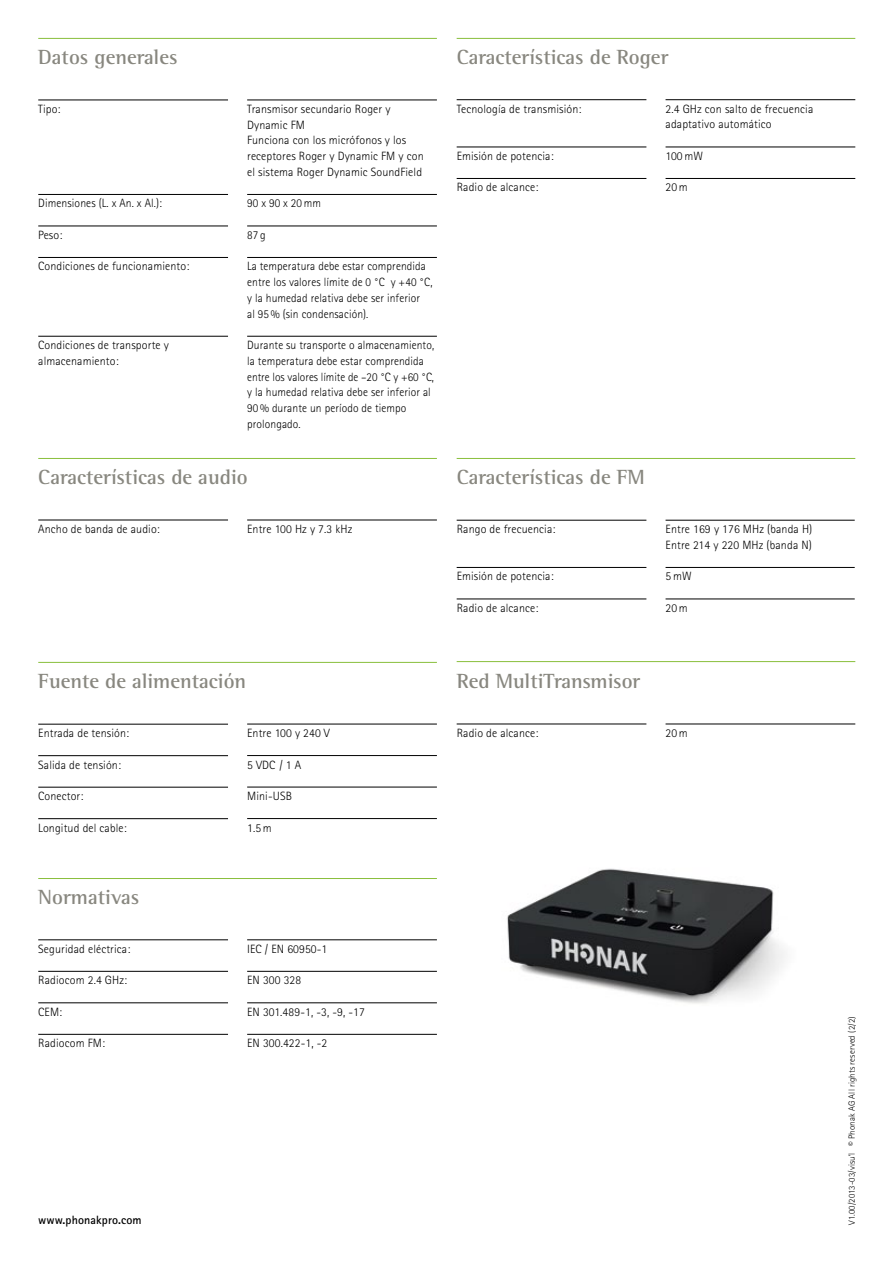
<style>
.page{position:relative;width:893px;height:1263px;background:#fff}
.page>*{position:absolute;margin:0;border:0;box-sizing:border-box;transform-origin:0 0}
.t1{font:700 21px "Rotis Semi Serif Pro";color:#88877f}
.t2{font:300 12px/15.8px "Rotis Sans Serif Pro";letter-spacing:.01em;color:#000}
.t3{font:300 12px/15.8px "Rotis Sans Serif Pro";letter-spacing:.01em;color:#000;scale:.96 1}
.t4{font:700 12px "Rotis Sans Serif Pro";letter-spacing:.01em;color:#000}
.t5{font:300 9px "Rotis Sans Serif Pro";letter-spacing:.01em;color:#000}
</style>
<div class="page">
<hr style="left:38px;top:100px;width:190px;height:1px;background:#000">
<hr style="left:38px;top:194px;width:190px;height:1px;background:#000">
<hr style="left:38px;top:226px;width:190px;height:1px;background:#000">
<hr style="left:38px;top:257px;width:190px;height:1px;background:#000">
<hr style="left:38px;top:336px;width:190px;height:1px;background:#000">
<hr style="left:247px;top:100px;width:190px;height:1px;background:#000">
<hr style="left:247px;top:194px;width:190px;height:1px;background:#000">
<hr style="left:247px;top:226px;width:190px;height:1px;background:#000">
<hr style="left:247px;top:257px;width:190px;height:1px;background:#000">
<hr style="left:247px;top:336px;width:190px;height:1px;background:#000">
<hr style="left:38px;top:38px;width:399px;height:1px;background:#89bf3c">
<hr style="left:38px;top:520px;width:190px;height:1px;background:#000">
<hr style="left:247px;top:520px;width:190px;height:1px;background:#000">
<hr style="left:38px;top:458px;width:399px;height:1px;background:#89bf3c">
<hr style="left:457px;top:724px;width:189px;height:1px;background:#000">
<hr style="left:666px;top:724px;width:189px;height:1px;background:#000">
<hr style="left:457px;top:661px;width:398px;height:1px;background:#89bf3c">
<hr style="left:457px;top:520px;width:189px;height:1px;background:#000">
<hr style="left:457px;top:567px;width:189px;height:1px;background:#000">
<hr style="left:457px;top:599px;width:189px;height:1px;background:#000">
<hr style="left:666px;top:520px;width:189px;height:1px;background:#000">
<hr style="left:666px;top:567px;width:189px;height:1px;background:#000">
<hr style="left:666px;top:599px;width:189px;height:1px;background:#000">
<hr style="left:457px;top:458px;width:398px;height:1px;background:#89bf3c">
<hr style="left:38px;top:939px;width:190px;height:1px;background:#000">
<hr style="left:38px;top:971px;width:190px;height:1px;background:#000">
<hr style="left:38px;top:1002px;width:190px;height:1px;background:#000">
<hr style="left:38px;top:1034px;width:190px;height:1px;background:#000">
<hr style="left:247px;top:939px;width:190px;height:1px;background:#000">
<hr style="left:247px;top:971px;width:190px;height:1px;background:#000">
<hr style="left:247px;top:1002px;width:190px;height:1px;background:#000">
<hr style="left:247px;top:1034px;width:190px;height:1px;background:#000">
<hr style="left:38px;top:878px;width:399px;height:1px;background:#89bf3c">
<hr style="left:457px;top:99px;width:189px;height:1px;background:#000">
<hr style="left:457px;top:147px;width:189px;height:1px;background:#000">
<hr style="left:457px;top:178px;width:189px;height:1px;background:#000">
<hr style="left:666px;top:99px;width:189px;height:1px;background:#000">
<hr style="left:666px;top:147px;width:189px;height:1px;background:#000">
<hr style="left:666px;top:178px;width:189px;height:1px;background:#000">
<hr style="left:457px;top:38px;width:398px;height:1px;background:#89bf3c">
<hr style="left:38px;top:724px;width:190px;height:1px;background:#000">
<hr style="left:38px;top:755px;width:190px;height:1px;background:#000">
<hr style="left:38px;top:787px;width:190px;height:1px;background:#000">
<hr style="left:38px;top:818px;width:190px;height:1px;background:#000">
<hr style="left:247px;top:724px;width:190px;height:1px;background:#000">
<hr style="left:247px;top:755px;width:190px;height:1px;background:#000">
<hr style="left:247px;top:787px;width:190px;height:1px;background:#000">
<hr style="left:247px;top:818px;width:190px;height:1px;background:#000">
<hr style="left:38px;top:662px;width:399px;height:1px;background:#89bf3c">
<img style="left:507px;top:868px;width:278px;height:136px">
<h1 class="t1" style="left:38px;top:45px;width:141px">Datos generales</h1>
<h1 class="t1" style="left:457px;top:45px;width:213px">Características de Roger</h1>
<p class="t2" style="left:38px;top:101px;width:24px">Tipo:</p>
<p class="t2" style="left:38px;top:196px;width:125px">Dimensiones (L. x An. x Al.):</p>
<p class="t2" style="left:38px;top:227px;width:26px">Peso:</p>
<p class="t2" style="left:38px;top:259px;width:152px">Condiciones de funcionamiento:</p>
<p class="t2" style="left:38px;top:337px;width:132px">Condiciones de transporte y almacenamiento:</p>
<p class="t2" style="left:247px;top:101px;width:178px">Transmisor secundario Roger y<br>Dynamic FM<br>Funciona con los micrófonos y los receptores Roger y Dynamic FM y con el sistema Roger Dynamic SoundField</p>
<p class="t3" style="left:247px;top:196px;width:78px">90 x 90 x 20mm</p>
<p class="t3" style="left:247px;top:227px;width:21px">87g</p>
<p class="t3" style="left:247px;top:259px;width:195px">La temperatura debe estar comprendida entre los valores límite de 0 °C y +40 °C, y la humedad relativa debe ser inferior<br>al 95% (sin condensación).</p>
<p class="t3" style="left:247px;top:337px;width:196px">Durante su transporte o almacenamiento, la temperatura debe estar comprendida entre los valores límite de –20 °C y +60 °C, y la humedad relativa debe ser inferior al 90% durante un período de tiempo prolongado.</p>
<p class="t2" style="left:457px;top:101px;width:126px">Tecnología de transmisión:</p>
<p class="t2" style="left:457px;top:148px;width:98px">Emisión de potencia:</p>
<p class="t2" style="left:457px;top:180px;width:83px">Radio de alcance:</p>
<p class="t2" style="left:666px;top:101px;width:149px">2.4 GHz con salto de frecuencia adaptativo automático</p>
<p class="t2" style="left:666px;top:148px;width:39px">100mW</p>
<p class="t2" style="left:666px;top:180px;width:24px">20m</p>
<h1 class="t1" style="left:38px;top:465px;width:211px">Características de audio</h1>
<h1 class="t1" style="left:457px;top:465px;width:190px">Características de FM</h1>
<p class="t2" style="left:38px;top:521px;width:123px">Ancho de banda de audio:</p>
<p class="t2" style="left:247px;top:521px;width:107px">Entre 100 Hz y 7.3 kHz</p>
<p class="t2" style="left:457px;top:521px;width:100px">Rango de frecuencia:</p>
<p class="t2" style="left:457px;top:569px;width:98px">Emisión de potencia:</p>
<p class="t2" style="left:457px;top:600px;width:83px">Radio de alcance:</p>
<p class="t2" style="left:666px;top:521px;width:148px">Entre 169 y 176 MHz (banda H)<br>Entre 214 y 220 MHz (banda N)</p>
<p class="t2" style="left:666px;top:569px;width:28px">5mW</p>
<p class="t2" style="left:666px;top:600px;width:24px">20m</p>
<h1 class="t1" style="left:38px;top:668px;width:210px">Fuente de alimentación</h1>
<p class="t2" style="left:38px;top:725px;width:92px">Entrada de tensión:</p>
<p class="t2" style="left:38px;top:757px;width:84px">Salida de tensión:</p>
<p class="t2" style="left:38px;top:788px;width:47px">Conector:</p>
<p class="t2" style="left:38px;top:820px;width:90px">Longitud del cable:</p>
<h1 class="t1" style="left:38px;top:885px;width:103px">Normativas</h1>
<p class="t2" style="left:38px;top:941px;width:94px">Seguridad eléctrica:</p>
<p class="t2" style="left:38px;top:972px;width:90px">Radiocom 2.4 GHz:</p>
<p class="t2" style="left:38px;top:1004px;width:25px">CEM:</p>
<p class="t2" style="left:38px;top:1035px;width:68px">Radiocom FM:</p>
<p class="t2" style="left:247px;top:725px;width:84px">Entre 100 y 240 V</p>
<p class="t2" style="left:247px;top:757px;width:56px">5 VDC / 1 A</p>
<p class="t2" style="left:247px;top:788px;width:46px">Mini-USB</p>
<p class="t2" style="left:247px;top:820px;width:26px">1.5m</p>
<p class="t2" style="left:247px;top:941px;width:82px">IEC / EN 60950-1</p>
<p class="t2" style="left:247px;top:972px;width:56px">EN 300 328</p>
<p class="t2" style="left:247px;top:1004px;width:119px">EN 301.489-1, -3, -9, -17</p>
<p class="t2" style="left:247px;top:1035px;width:82px">EN 300.422-1, -2</p>
<h1 class="t1" style="left:457px;top:668px;width:185px">Red MultiTransmisor</h1>
<p class="t2" style="left:457px;top:725px;width:83px">Radio de alcance:</p>
<p class="t2" style="left:666px;top:725px;width:24px">20m</p>
<p class="t4" style="left:38px;top:1213px;width:105px">www.phonakpro.com</p>
<p class="t5" style="left:846px;top:1225px;width:210px;rotate:-90deg">V1.00/2013-03/visu’l © Phonak AG All rights reserved (2/2)</p>
</div>
